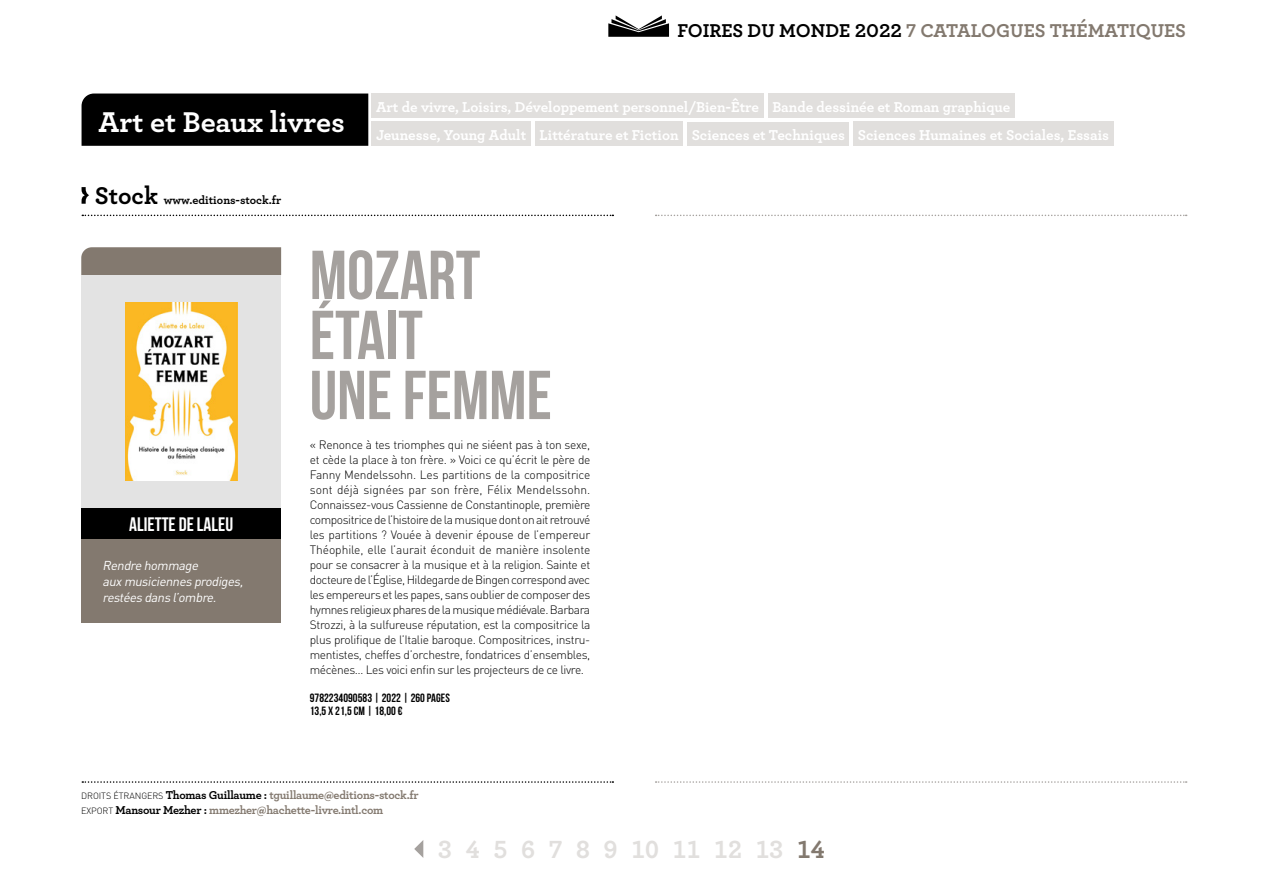
<style>
.page{position:relative;width:1263px;height:893px;background:#fff}
.page>*{position:absolute;margin:0;border:0;box-sizing:border-box;transform-origin:0 0}
.TITRE_LANGUE_2_ligne{font:69px/60px "Bebas Neue";color:#a5a19e}
.t1{font:700 30px "Archer";color:#fff}
.PAGINATION{font:700 26.1px "Archer";color:#e1dfdd}
.t2{font:700 19.5px "Archer";color:#83796f}
.PRENOM_NOM_AUTEUR_S{font:19.5px "Bebas Neue";color:#fff}
.Thématiques_lien_ver{font:700 15px "Archer";color:#fff}
.Phrase_d_accroche{font:italic 12.75px/15.8px "DIN Pro";color:#fff}
.Texte{font:300 12px/15px "DIN Pro";letter-spacing:-.03em;color:#000;text-align:justify}
.nom_contact_mail{font:700 12px/15px "Archer";letter-spacing:-.02em;color:#83796f}
.LIGNE_MARQUE_EAN_ANN{font:12px/12.8px "Bebas Neue";letter-spacing:.005em;color:#000}
.Nom_collection{font:700 12px "Archer";color:#000}
.s1{font-size:25.35px}
.s2{color:#000}
.s3{font-family:"DIN Pro";font-weight:300;font-size:9px;color:#000}
.s4{color:#83796f}
</style>
<div class="page">
<svg style="left:82px;top:215px;width:531px;height:1px"></svg>
<svg style="left:656px;top:215px;width:531px;height:1px"></svg>
<svg style="left:608px;top:15px;width:61px;height:22px"></svg>
<svg style="left:82px;top:781px;width:531px;height:2px"></svg>
<svg style="left:656px;top:781px;width:531px;height:2px"></svg>
<svg style="left:82px;top:187px;width:7px;height:17px"></svg>
<svg style="left:414px;top:840px;width:9px;height:18px"></svg>
<div style="left:81px;top:247px;width:200px;height:28px;background:#83796f"></div>
<div style="left:81px;top:275px;width:200px;height:233px;background:#e3e3e3"></div>
<img style="left:125px;top:302px;width:112px;height:179px">
<div style="left:81px;top:508px;width:200px;height:32px;background:#000"></div>
<div style="left:81px;top:539px;width:200px;height:84px;background:#83796f"></div>
<div style="left:82px;top:94px;width:286px;height:52px;background:#000"></div>
<div style="left:372px;top:94px;width:392px;height:24px;background:#e1dfdd"></div>
<div style="left:768px;top:94px;width:247px;height:24px;background:#e1dfdd"></div>
<div style="left:372px;top:122px;width:159px;height:24px;background:#e1dfdd"></div>
<div style="left:535px;top:122px;width:148px;height:24px;background:#e1dfdd"></div>
<div style="left:687px;top:122px;width:162px;height:24px;background:#e1dfdd"></div>
<div style="left:853px;top:122px;width:260px;height:24px;background:#e1dfdd"></div>
<p class="t1" style="left:98px;top:98px;width:248px">Art et Beaux livres</p>
<p class="Nom_collection" style="left:95px;top:190px;width:188px"><span class="s1">Stock</span> www.editions-stock.fr</p>
<p class="t2" style="left:678px;top:15px;width:510px"><span class="s2">FOIRES DU MONDE 2022</span> 7 CATALOGUES THÉMATIQUES</p>
<p class="Thématiques_lien_ver" style="left:376px;top:95px;width:385px">Art de vivre, Loisirs, Développement personnel/Bien-Être</p>
<p class="Thématiques_lien_ver" style="left:772px;top:95px;width:239px">Bande dessinée et Roman graphique</p>
<p class="Thématiques_lien_ver" style="left:376px;top:123px;width:152px">Jeunesse, Young Adult</p>
<p class="Thématiques_lien_ver" style="left:540px;top:123px;width:141px">Littérature et Fiction</p>
<p class="Thématiques_lien_ver" style="left:692px;top:123px;width:155px">Sciences et Techniques</p>
<p class="Thématiques_lien_ver" style="left:858px;top:123px;width:253px">Sciences Humaines et Sociales, Essais</p>
<p class="PRENOM_NOM_AUTEUR_S" style="left:129px;top:514px;width:105px">ALIETTE DE LALEU</p>
<p class="Phrase_d_accroche" style="left:103px;top:557px;width:145px">Rendre hommage auxmusiciennesprodiges, restéesdansl’ombre.</p>
<p class="TITRE_LANGUE_2_ligne" style="left:310px;top:244px;width:244px">MOZART<br>ÉTAIT<br>UNE FEMME</p>
<p class="Texte" style="left:310px;top:437px;width:282px">« Renonce à tes triomphes qui ne siéent pas à ton sexe, et cède la place à ton frère. » Voici ce qu’écrit le père de Fanny Mendelssohn. Les partitions de la compositrice sont déjà signées par son frère, Félix Mendelssohn.<br>Connaissez-vous Cassienne de Constantinople, première compositrice de l’histoire de la musique dont on ait retrouvé les partitions ? Vouée à devenir épouse de l’empereur Théophile, elle l’aurait éconduit de manière insolente pour se consacrer à la musique et à la religion. Sainte et docteure de l’Église, Hildegarde de Bingen correspond avec les empereurs et les papes, sans oublier de composer des hymnes religieux phares de la musique médiévale. Barbara Strozzi, à la sulfureuse réputation, est la compositrice la plus prolifique de l’Italie baroque. Compositrices, instru&shy;mentistes, cheffes d’orchestre, fondatrices d’ensembles, mécènes… Les voici enfin sur les projecteurs de ce livre.</p>
<p class="LIGNE_MARQUE_EAN_ANN" style="left:310px;top:691px;width:142px">9782234090583 | 2022 | 260 PAGES<br>13,5 X 21,5 CM | 18,00 €</p>
<p class="nom_contact_mail" style="left:81px;top:787px;width:339px"><span class="s3">DROITS ÉTRANGERS</span> <span class="s2">Thomas Guillaume :</span> tguillaume@editions-stock.fr<br><span class="s3">EXPORT</span> <span class="s2">Mansour Mezher :</span> mmezher@hachette-livre.intl.com</p>
<p class="PAGINATION" style="left:438px;top:829px;width:388px">3 4 5 6 7 8 9 10 11 12 13 <span class="s4">14</span></p>
</div>
